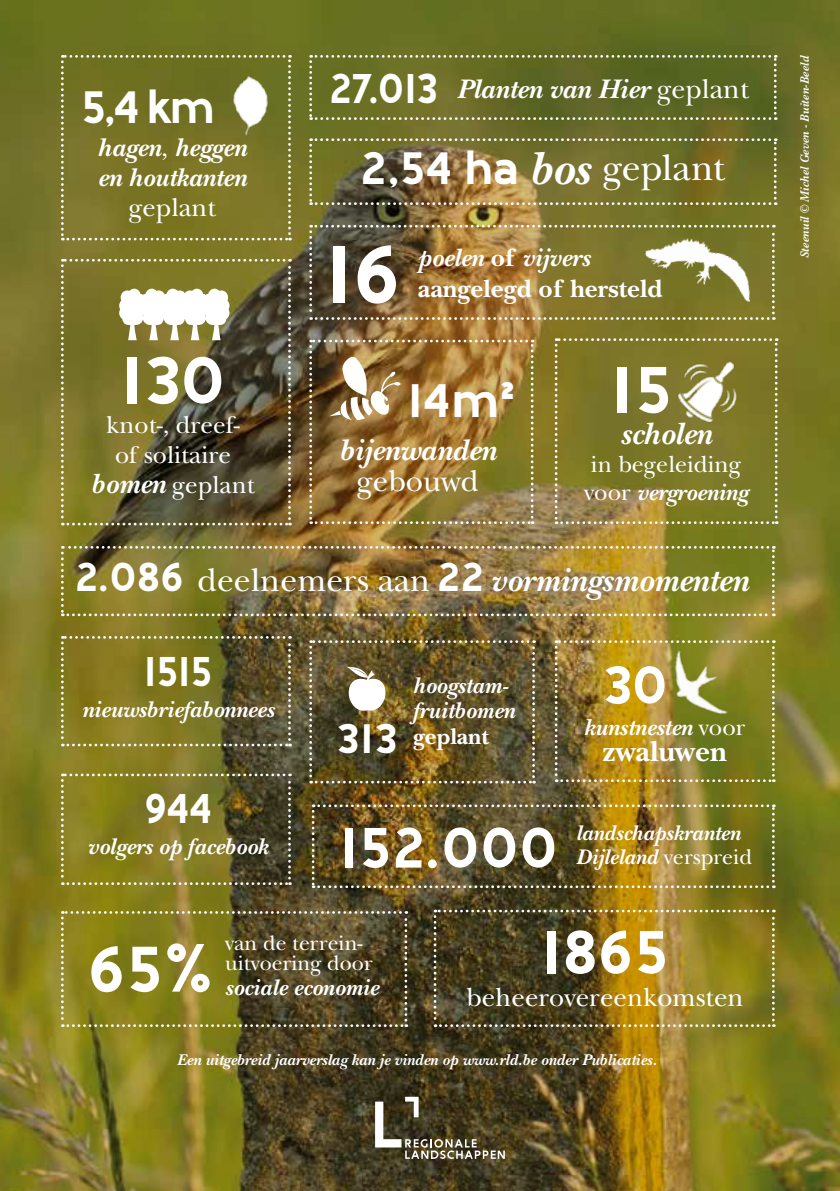
<style>
.page{position:relative;width:840px;height:1191px;background:#fff}
.page>*{position:absolute;margin:0;border:0;box-sizing:border-box;transform-origin:0 0}
.t1{font:700 86px "Baufra";color:#fff}
.t2{font:700 70px "Baufra";color:#fff}
.t3{font:700 69.4px "Baufra";color:#fff}
.t4{font:700 68px "Baufra";color:#fff}
.t5{font:700 64px "Baufra";color:#fff}
.t6{font:700 60px "Baufra";letter-spacing:-.02em;color:#fff}
.t7{font:700 56px "Baufra";color:#fff}
.t8{font:700 49.8px "Baufra";color:#fff}
.t9{font:700 48px "Baufra";color:#fff}
.t10{font:700 44px "Baufra";letter-spacing:-.035em;color:#fff;scale:.94 1}
.t11{font:38px "New Baskerville";letter-spacing:-.015em;color:#fff}
.t12{font:italic 700 33.6px "New Baskerville";color:#fff}
.t13{font:italic 700 32px "New Baskerville";color:#fff}
.t14{font:italic 700 31px "New Baskerville";color:#fff}
.t15{font:31px "New Baskerville";color:#fff}
.t16{font:700 30px "New Baskerville";color:#fff}
.t17{font:italic 700 28px "New Baskerville";color:#fff}
.t18{font:27px "New Baskerville";color:#fff}
.t19{font:italic 700 26.6px/30px "New Baskerville";color:#fff}
.t20{font:26.6px "New Baskerville";color:#fff}
.t21{font:700 26px/30.2px "New Baskerville";color:#fff}
.t22{font:25.2px/30.2px "New Baskerville";color:#fff;text-align:center}
.t23{font:24px/28px "New Baskerville";color:#fff}
.t24{font:italic 700 24px "New Baskerville";color:#fff}
.t25{font:italic 700 23.6px "New Baskerville";color:#fff}
.t26{font:700 23.6px "New Baskerville";color:#fff}
.t27{font:italic 700 23.4px "New Baskerville";color:#fff}
.t28{font:italic 700 22px/23.4px "New Baskerville";color:#fff}
.t29{font:21.6px/19.8px "New Baskerville";color:#fff}
.t30{font:italic 700 16.2px "New Baskerville";color:#fff}
.t31{font:italic 600 12.6px "Baskerville";color:#fff;scale:.92 1}
.s1{font-weight:400;font-style:normal}
.s2{font-weight:700;font-style:italic;font-size:28.8px}
.s3{font-family:"Baufra";font-weight:700;font-size:48px}
.s4{font-weight:700;font-style:italic;font-size:48px}
.s5{font-style:italic}
.s6{font-weight:700;font-style:italic}
.s7{font-family:"Baufra";font-style:normal;font-size:42.6px}
.s8{font-family:"Baufra";font-size:43.6px}
</style>
<div class="page">
<img style="left:0;top:0;width:839px;height:1191px">
<svg style="left:375px;top:1096px;width:129px;height:63px"></svg>
<svg style="left:61px;top:55px;width:230px;height:185px"></svg>
<svg style="left:309px;top:55px;width:467px;height:65px"></svg>
<img style="left:309px;top:138px;width:467px;height:67px">
<svg style="left:61px;top:259px;width:230px;height:266px"></svg>
<img style="left:309px;top:340px;width:224px;height:184px">
<svg style="left:61px;top:911px;width:346px;height:116px"></svg>
<img style="left:433px;top:909px;width:341px;height:118px">
<img style="left:311px;top:804px;width:463px;height:84px">
<img style="left:554px;top:640px;width:220px;height:142px">
<img style="left:61px;top:546px;width:713px;height:70px">
<img style="left:309px;top:225px;width:465px;height:95px">
<svg style="left:61px;top:636px;width:230px;height:110px"></svg>
<svg style="left:61px;top:773px;width:230px;height:112px"></svg>
<img style="left:309px;top:640px;width:225px;height:143px">
<img style="left:227px;top:71px;width:47px;height:67px">
<svg style="left:554px;top:338px;width:223px;height:186px"></svg>
<img style="left:638px;top:218px;width:126px;height:90px">
<img style="left:661px;top:640px;width:74px;height:87px">
<img style="left:668px;top:355px;width:73px;height:72px">
<h3 class="t9" style="left:81px;top:72px;width:137px">5,4 km</h3>
<h3 class="t19" style="left:98px;top:132px;width:150px">hagen<span class="s1">,</span> heggen en houtkanten</h3>
<h3 class="t20" style="left:129px;top:191px;width:89px">geplant</h3>
<h2 class="t2" style="left:121px;top:329px;width:108px">130</h2>
<h3 class="t22" style="left:91px;top:409px;width:165px">knot-, dreef-<br>of solitaire <span class="s2">bomen</span> geplant</h3>
<h3 class="t10" style="left:329px;top:56px;width:117px">27.013</h3>
<h3 class="t17" style="left:456px;top:72px;width:293px">Planten van Hier <span class="s1">geplant</span></h3>
<h3 class="t11" style="left:360px;top:145px;width:366px"><span class="s3">2,54 ha</span> <span class="s4">bos</span> geplant</h3>
<h1 class="t1" style="left:325px;top:211px;width:78px">16</h1>
<h3 class="t21" style="left:417px;top:243px;width:246px"><span class="s5">poelen</span> of <span class="s5">vijvers </span>aangelegd of hersteld</h3>
<h3 class="t8" style="left:407px;top:363px;width:109px">14m²</h3>
<h3 class="t14" style="left:339px;top:431px;width:158px">bijenwanden</h3>
<h3 class="t15" style="left:356px;top:462px;width:123px">gebouwd</h3>
<h3 class="t3" style="left:610px;top:339px;width:63px">15</h3>
<h3 class="t13" style="left:620px;top:414px;width:93px">scholen</h3>
<h3 class="t23" style="left:584px;top:450px;width:165px">in begeleiding voor <span class="s6">vergroening</span></h3>
<h3 class="t12" style="left:75px;top:560px;width:675px"><span class="s7">2.086</span> <span class="s1">deelnemers aan</span> <span class="s7">22</span> vormingsmomenten</h3>
<h3 class="t10" style="left:143px;top:639px;width:75px">1515</h3>
<h3 class="t25" style="left:82px;top:695px;width:194px">nieuwsbriefabonnees</h3>
<h3 class="t10" style="left:144px;top:775px;width:74px">944</h3>
<h3 class="t25" style="left:88px;top:832px;width:182px">volgers op facebook</h3>
<h3 class="t25" style="left:413px;top:671px;width:97px">hoogstam-</h3>
<h3 class="t25" style="left:413px;top:696px;width:103px">fruitbomen</h3>
<h3 class="t26" style="left:336px;top:722px;width:154px"><span class="s8">313</span> geplant</h3>
<h3 class="t7" style="left:601px;top:644px;width:68px">30</h3>
<h3 class="t24" style="left:583px;top:712px;width:163px">kunstnesten <span class="s1">voor</span></h3>
<h3 class="t16" style="left:602px;top:733px;width:126px">zwaluwen</h3>
<h3 class="t6" style="left:338px;top:803px;width:222px">152.000</h3>
<h3 class="t28" style="left:575px;top:821px;width:177px">landschapskranten<br>Dijleland <span class="s1">verspreid</span></h3>
<h3 class="t4" style="left:88px;top:919px;width:127px">65%</h3>
<h3 class="t29" style="left:225px;top:933px;width:149px">van de terrein&shy;uitvoering door</h3>
<h3 class="t27" style="left:225px;top:973px;width:155px">sociale economie</h3>
<h3 class="t5" style="left:541px;top:905px;width:129px">1865</h3>
<h3 class="t18" style="left:466px;top:980px;width:278px">beheerovereenkomsten</h3>
<p class="t30" style="left:177px;top:1050px;width:481px">Een uitgebreid jaarverslag kan je vinden op www.rld.be onder Publicaties.</p>
<p class="t31" style="left:795px;top:258px;width:222px;rotate:-90deg">Steenuil © Michel Geven - Buiten-Beeld</p>
</div>
